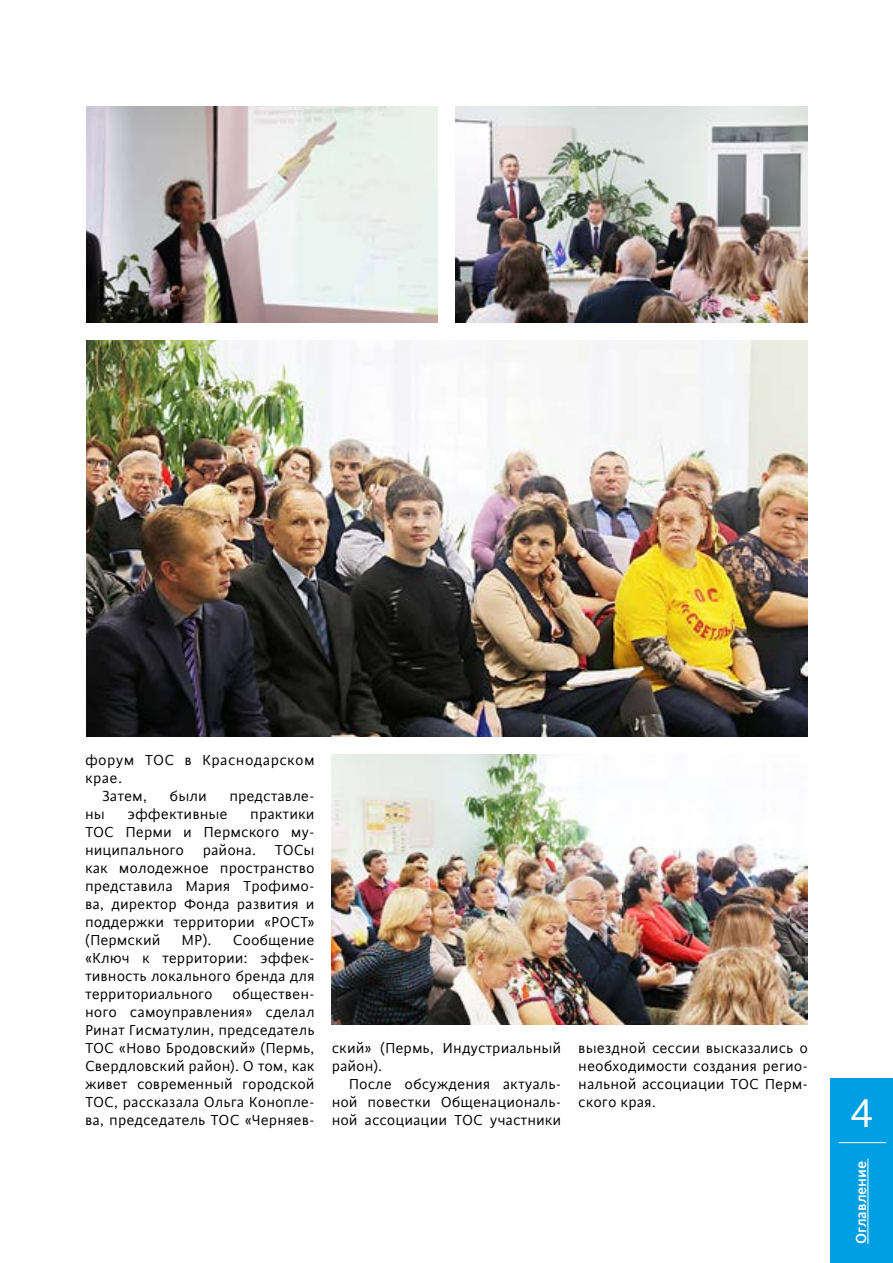
<style>
.page{position:relative;width:893px;height:1263px;background:#fff}
.page>*{position:absolute;margin:0;border:0;box-sizing:border-box;transform-origin:0 0}
.t1{font:45px "Cinta";color:#fff}
.t2{font:16.2px/18px "Cinta";color:#000;text-align:justify}
.t3{font:16.2px "Cinta";letter-spacing:.02em;color:#000}
.t4{font:500 16.2px "Cinta";color:#fff}
</style>
<div class="page">
<div style="left:831px;top:1078px;width:62px;height:185px;background:#009fe3"></div>
<hr style="left:867px;top:1158px;width:1px;height:86px;background:#fff">
<hr style="left:838px;top:1142px;width:48px;height:1px;background:#fff">
<img style="left:332px;top:754px;width:476px;height:270px">
<img style="left:455px;top:106px;width:353px;height:216px">
<img style="left:86px;top:106px;width:352px;height:216px">
<img style="left:86px;top:340px;width:722px;height:396px">
<p class="t3" style="left:85px;top:751px;width:231px">форум ТОС в Краснодарском</p>
<p class="t2" style="left:85px;top:769px;width:39px">крае.</p>
<p class="t2" style="left:102px;top:787px;width:47px">Затем,</p>
<p class="t2" style="left:170px;top:787px;width:39px">были</p>
<p class="t2" style="left:229px;top:787px;width:87px">представле-</p>
<p class="t2" style="left:85px;top:805px;width:21px">ны</p>
<p class="t2" style="left:127px;top:805px;width:102px">эффективные</p>
<p class="t2" style="left:85px;top:805px;width:231px;text-indent:165px">практики ТОС Перми и Пермского му&shy;ниципального района. ТОСы как молодежное пространство представила Мария Трофимо&shy;ва, директор Фонда развития и поддержки территории «РОСТ» (Пермский</p>
<p class="t2" style="left:182px;top:931px;width:32px">МР).</p>
<p class="t2" style="left:85px;top:931px;width:231px;text-indent:148px">Сообщение «Ключ к территории: эффек&shy;тивность локального бренда для территориального обществен&shy;ного самоуправления» сделал Ринат Гисматулин, председатель ТОС «Ново Бродовский» (Пермь, Свердловский район). О том, как живет современный городской ТОС, рассказала Ольга Конопле&shy;ва, председатель ТОС «Черняев-</p>
<p class="t2" style="left:332px;top:1039px;width:231px">ский» (Пермь, Индустриальный район).</p>
<p class="t2" style="left:332px;top:1075px;width:231px;text-indent:17px">После обсуждения актуаль&shy;ной повестки Общенациональ&shy;ной ассоциации ТОС участники</p>
<p class="t2" style="left:578px;top:1039px;width:231px">выездной сессии высказались о необходимости создания регио&shy;нальной ассоциации ТОС Перм&shy;ского края.</p>
<h1 class="t1" style="left:850px;top:1088px;width:26px">4</h1>
<p class="t4" style="left:852px;top:1244px;width:85px;rotate:-90deg">Оглавление</p>
</div>
